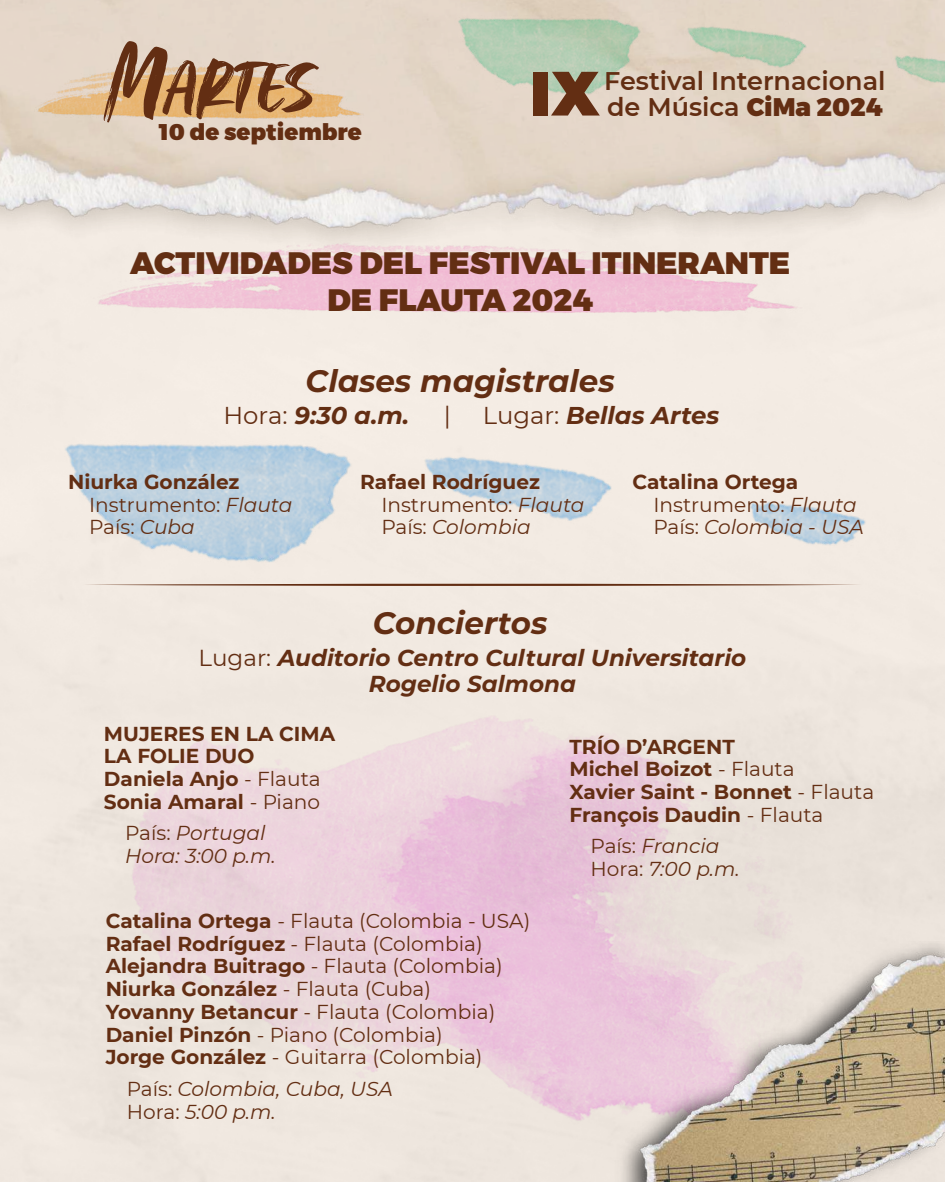
<style>
.page{position:relative;width:945px;height:1182px;background:#fff}
.page>*{position:absolute;margin:0;border:0;box-sizing:border-box;transform-origin:0 0}
.t1{font:97.74px "Perfect Moment Script";color:#632e13}
.t2{font:900 30.97px/37.4px "Montserrat";color:#632e13;text-align:center}
.t3{font:italic 700 30.97px "Montserrat";color:#632e13}
.t4{font:600 25.46px "Montserrat";color:#632e13}
.t5{font:italic 700 24.32px "Montserrat";color:#632e13}
.t6{font:24.32px "Montserrat";color:#632e13}
.t7{font:italic 700 23.1px/25.8px "Montserrat";color:#632e13;text-align:center}
.t8{font:900 22.75px "Montserrat";color:#632e13}
.t9{font:20.12px/22.8px "Montserrat";color:#632e13}
.t10{font:700 20.12px/22.8px "Montserrat";color:#632e13}
.t11{font:italic 20.12px/22.8px "Montserrat";color:#632e13}
.s1{font-weight:900}
.s2{font-weight:400;font-style:normal}
.s3{font-weight:700}
.s4{font-style:italic}
.s5{font-weight:700;font-style:normal}
.s6{font-style:normal}
.s7{font-weight:400}
</style>
<div class="page">
<img style="left:0;top:0;width:945px;height:397px">
<img style="left:382px;top:0;width:563px;height:147px">
<div style="left:534px;top:72px;width:14px;height:43px;background:#632e13"></div>
<svg style="left:551px;top:72px;width:49px;height:43px;background:#8d6f57"></svg>
<img style="left:28px;top:62px;width:350px;height:63px">
<img style="left:53px;top:395px;width:839px;height:211px">
<img style="left:76px;top:240px;width:760px;height:82px">
<svg style="left:83px;top:583px;width:779px;height:3px;background:#aa8c7b"></svg>
<img style="left:614px;top:941px;width:331px;height:240px">
<h1 class="t1" style="left:105px;top:11px;width:212px">Martes</h1>
<p class="t8" style="left:159px;top:118px;width:205px">10 de septiembre</p>
<p class="t4" style="left:604px;top:62px;width:283px">Festival Internacional</p>
<p class="t4" style="left:607px;top:88px;width:277px">de Música <span class="s1">CiMa 2024</span></p>
<h2 class="t2" style="left:130px;top:245px;width:662px">ACTIVIDADES DEL FESTIVAL ITINERANTE<br>DE FLAUTA 2024</h2>
<h2 class="t3" style="left:306px;top:359px;width:311px">Clases magistrales</h2>
<p class="t5" style="left:223px;top:398px;width:187px"><span class="s2">Hora:</span> 9:30 a.m.</p>
<p class="t6" style="left:444px;top:399px;width:9px">|</p>
<p class="t5" style="left:483px;top:398px;width:238px"><span class="s2">Lugar:</span> Bellas Artes</p>
<p class="t9" style="left:89px;top:470px;width:205px;text-indent:-21px"><span class="s3">Niurka González<br></span>Instrumento: <span class="s4">Flauta<br></span>País: <span class="s4">Cuba</span></p>
<p class="t9" style="left:381px;top:470px;width:205px;text-indent:-21px"><span class="s3">Rafael Rodríguez<br></span>Instrumento: <span class="s4">Flauta<br></span>País: <span class="s4">Colombia</span></p>
<p class="t11" style="left:653px;top:470px;width:212px;text-indent:-21px"><span class="s5">Catalina Ortega<br></span><span class="s6">Instrumento:</span> Flauta<br><span class="s6">País:</span> Colombia - USA</p>
<h2 class="t3" style="left:373px;top:600px;width:176px">Conciertos</h2>
<p class="t7" style="left:199px;top:644px;width:549px"><span class="s2">Lugar:</span> Auditorio Centro Cultural Universitario<br>Rogelio Salmona</p>
<p class="t10" style="left:104px;top:721px;width:233px">MUJERES EN LA CIMA<br>LA FOLIE DUO<br>Daniela Anjo <span class="s7">- Flauta<br></span>Sonia Amaral <span class="s7">- Piano</span></p>
<p class="t11" style="left:125px;top:821px;width:152px"><span class="s6">País:</span> Portugal<br>Hora: 3:00 p.m.</p>
<p class="t9" style="left:106px;top:908px;width:426px"><span class="s3">Catalina Ortega</span> - Flauta (Colombia - USA)<br><span class="s3">Rafael Rodríguez</span> - Flauta (Colombia)<br><span class="s3">Alejandra Buitrago</span> - Flauta (Colombia)<br><span class="s3">Niurka González</span> - Flauta (Cuba)<br><span class="s3">Yovanny Betancur</span> - Flauta (Colombia)<br><span class="s3">Daniel Pinzón</span> - Piano (Colombia)<br><span class="s3">Jorge González</span> - Guitarra (Colombia)</p>
<p class="t11" style="left:127px;top:1076px;width:268px"><span class="s6">País:</span> Colombia, Cuba, USA<br><span class="s6">Hora:</span> 5:00 p.m.</p>
<p class="t10" style="left:569px;top:734px;width:306px">TRÍO D’ARGENT<br>Michel Boizot <span class="s7">- Flauta<br></span>Xavier Saint - Bonnet <span class="s7">- Flauta<br></span>François Daudin <span class="s7">- Flauta</span></p>
<p class="t11" style="left:591px;top:834px;width:151px"><span class="s6">País:</span> Francia<br><span class="s6">Hora:</span> 7:00 p.m.</p>
</div>
